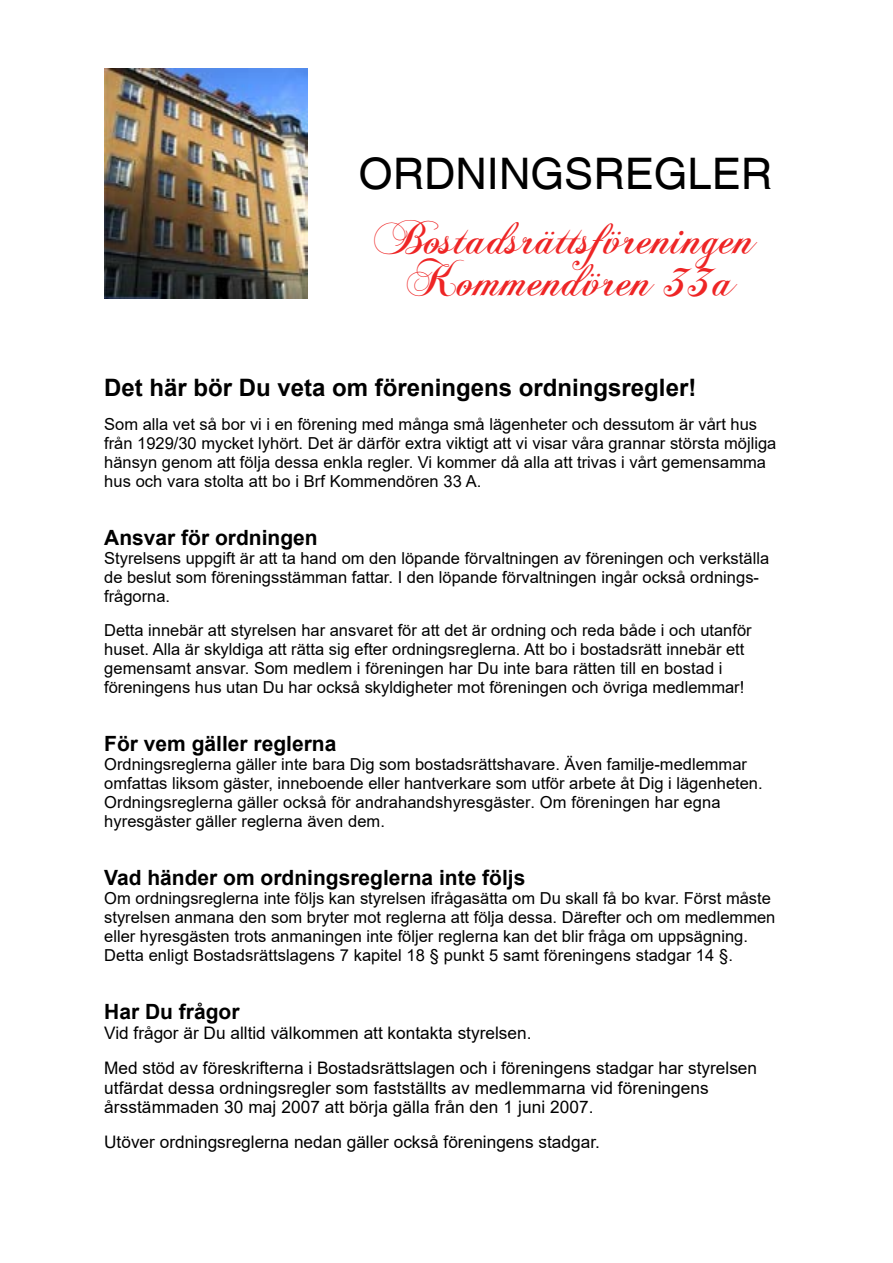
<style>
.page{position:relative;width:893px;height:1263px;background:#fff}
.page>*{position:absolute;margin:0;border:0;box-sizing:border-box;transform-origin:0 0}
.t1{font:49.35px/42px "Chopin Script";color:#ee2525;text-align:center}
.t2{font:43.5px "Helvetica";color:#000}
.t3{font:700 24px "Arial";color:#000}
.t4{font:700 21px "Arial";color:#000}
.t5{font:17.25px/34.8px "Arial";color:#000}
.t6{font:16.5px/18.9px "Arial";color:#000}
</style>
<div class="page">
<img style="left:104px;top:68px;width:203px;height:231px">
<h2 class="t2" style="left:359px;top:149px;width:415px">ORDNINGSREGLER</h2>
<h1 class="t1" style="left:374px;top:219px;width:384px">Bostadsrättsföreningen<br>Kommendören 33a</h1>
<h3 class="t3" style="left:104px;top:371px;width:594px">Det här bör Du veta om föreningens ordningsregler!</h3>
<p class="t6" style="left:104px;top:414px;width:674px">Som alla vet så bor vi i en förening med många små lägenheter och dessutom är vårt hus från 1929/30 mycket lyhört. Det är därför extra viktigt att vi visar våra grannar största möjliga hänsyn genom att följa dessa enkla regler. Vi kommer då alla att trivas i vårt gemensamma hus och vara stolta att bo i Brf Kommendören 33 A.</p>
<p class="t4" style="left:104px;top:523px;width:215px">Ansvar för ordningen</p>
<p class="t6" style="left:104px;top:549px;width:666px">Styrelsens uppgift är att ta hand om den löpande förvaltningen av föreningen och verkställa de beslut som föreningsstämman fattar. I den löpande förvaltningen ingår också ordnings&shy;frågorna.</p>
<p class="t6" style="left:104px;top:620px;width:649px">Detta innebär att styrelsen har ansvaret för att det är ordning och reda både i och utanför huset. Alla är skyldiga att rätta sig efter ordningsreglerna. Att bo i bostadsrätt innebär ett gemensamt ansvar. Som medlem i föreningen har Du inte bara rätten till en bostad i föreningens hus utan Du har också skyldigheter mot föreningen och övriga medlemmar!</p>
<p class="t4" style="left:104px;top:729px;width:234px">För vem gäller reglerna</p>
<p class="t6" style="left:104px;top:754px;width:660px">Ordningsreglerna gäller inte bara Dig som bostadsrättshavare. Även familje-medlemmar omfattas liksom gäster, inneboende eller hantverkare som utför arbete åt Dig i lägenheten.<br>Ordningsreglerna gäller också för andrahandshyresgäster. Om föreningen har egna hyresgäster gäller reglerna även dem.</p>
<p class="t4" style="left:104px;top:863px;width:423px">Vad händer om ordningsreglerna inte följs</p>
<p class="t6" style="left:104px;top:889px;width:673px">Om ordningsreglerna inte följs kan styrelsen ifrågasätta om Du skall få bo kvar. Först måste styrelsen anmana den som bryter mot reglerna att följa dessa. Därefter och om medlemmen eller hyresgästen trots anmaningen inte följer reglerna kan det blir fråga om uppsägning.<br>Detta enligt Bostadsrättslagens 7 kapitel 18 § punkt 5 samt föreningens stadgar 14 §.</p>
<p class="t4" style="left:104px;top:997px;width:137px">Har Du frågor</p>
<p class="t5" style="left:104px;top:1015px;width:654px">Vid frågor är Du alltid välkommen att kontakta styrelsen.<br>Med stöd av föreskrifterna i Bostadsrättslagen och i föreningens stadgar har styrelsen</p>
<p class="t5" style="left:104px;top:1077px;width:606px;line-height:19.8px">utfärdat dessa ordningsregler som fastställts av medlemmarna vid föreningens årsstämmaden 30 maj 2007 att börja gälla från den 1 juni 2007.</p>
<p class="t5" style="left:104px;top:1125px;width:497px">Utöver ordningsreglerna nedan gäller också föreningens stadgar.</p>
</div>
